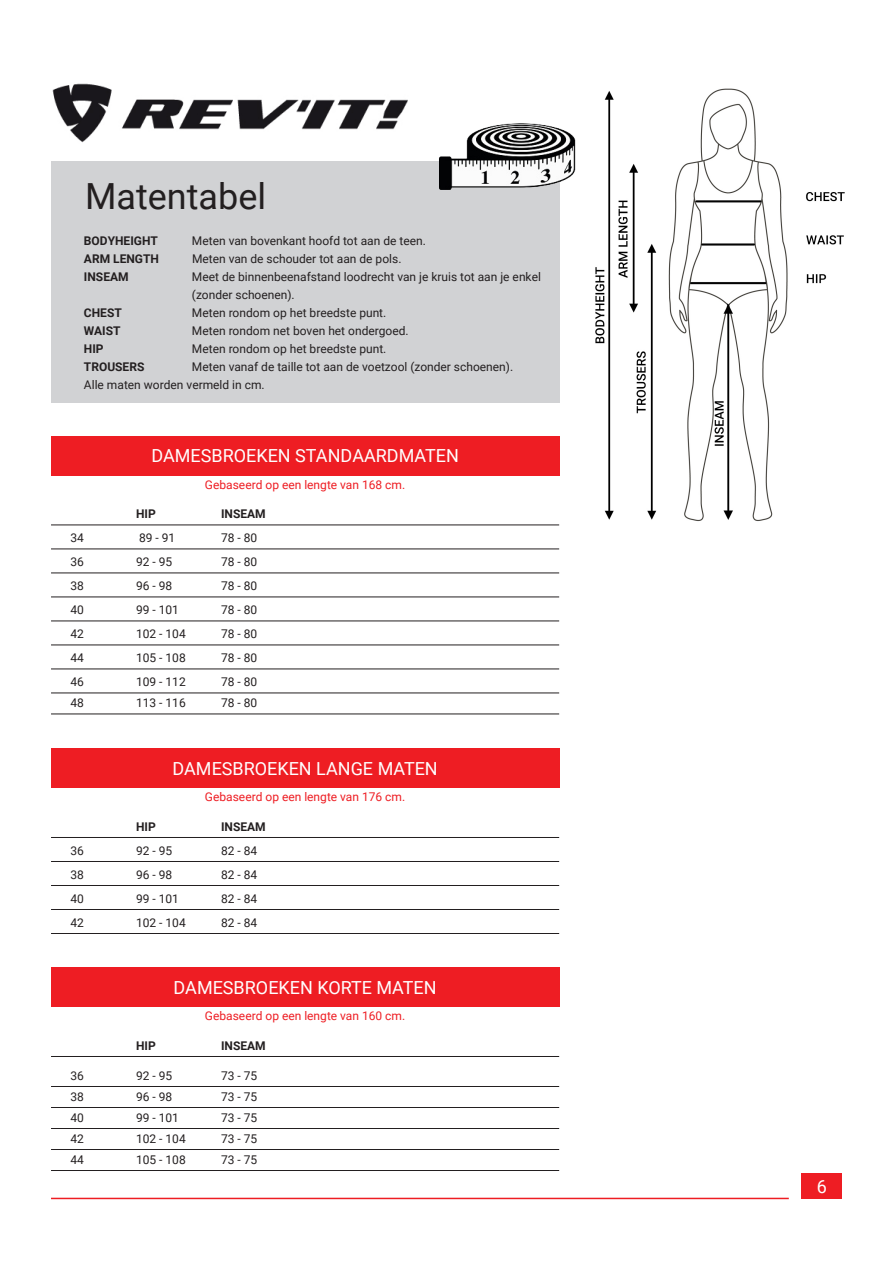
<style>
.page{position:relative;width:893px;height:1263px;background:#fff}
.page>*{position:absolute;margin:0;border:0;box-sizing:border-box;transform-origin:0 0}
.t1{font:36px "Roboto";color:#231f20}
.t2{font:18px "Roboto";color:#fff}
.tabeltekst{font:12px/18px "Roboto";color:#231f20}
.t3{font:12px "Roboto";color:#ee1d23}
.t4{font:700 12px "Roboto";color:#231f20}
</style>
<div class="page">
<div style="left:801px;top:1174px;width:41px;height:25px;background:#ee1d23"></div>
<hr style="left:51px;top:1198px;width:738px;height:1px;background:#ee1d23">
<div style="left:51px;top:162px;width:508px;height:241px;background:#d1d2d4"></div>
<hr style="left:51px;top:525px;width:508px;height:1px;background:#231f20">
<hr style="left:51px;top:549px;width:508px;height:1px;background:#231f20">
<hr style="left:51px;top:573px;width:508px;height:1px;background:#231f20">
<hr style="left:51px;top:597px;width:508px;height:1px;background:#231f20">
<hr style="left:51px;top:621px;width:508px;height:1px;background:#231f20">
<hr style="left:51px;top:645px;width:508px;height:1px;background:#231f20">
<hr style="left:51px;top:669px;width:508px;height:1px;background:#231f20">
<hr style="left:51px;top:693px;width:508px;height:1px;background:#231f20">
<hr style="left:51px;top:714px;width:508px;height:1px;background:#231f20">
<div style="left:51px;top:436px;width:508px;height:39px;background:#ee1d23"></div>
<img style="left:52px;top:83px;width:356px;height:60px">
<img style="left:595px;top:88px;width:250px;height:434px">
<hr style="left:51px;top:837px;width:508px;height:1px;background:#231f20">
<hr style="left:51px;top:861px;width:508px;height:1px;background:#231f20">
<hr style="left:51px;top:885px;width:508px;height:1px;background:#231f20">
<hr style="left:51px;top:909px;width:508px;height:1px;background:#231f20">
<hr style="left:51px;top:933px;width:508px;height:1px;background:#231f20">
<div style="left:51px;top:748px;width:508px;height:40px;background:#ee1d23"></div>
<hr style="left:51px;top:1056px;width:508px;height:1px;background:#231f20">
<hr style="left:51px;top:1086px;width:508px;height:1px;background:#231f20">
<hr style="left:51px;top:1107px;width:508px;height:1px;background:#231f20">
<hr style="left:51px;top:1128px;width:508px;height:1px;background:#231f20">
<hr style="left:51px;top:1149px;width:508px;height:1px;background:#231f20">
<hr style="left:51px;top:1170px;width:508px;height:1px;background:#231f20">
<div style="left:51px;top:967px;width:508px;height:40px;background:#ee1d23"></div>
<img style="left:427px;top:123px;width:149px;height:74px">
<p class="t1" style="left:85px;top:171px;width:183px">Matentabel</p>
<p class="t4" style="left:84px;top:233px;width:75px">BODYHEIGHT</p>
<p class="tabeltekst" style="left:192px;top:232px;width:235px">Meten van bovenkant hoofd tot aan de teen.</p>
<p class="t4" style="left:84px;top:251px;width:77px">ARM LENGTH</p>
<p class="tabeltekst" style="left:192px;top:250px;width:211px">Meten van de schouder tot aan de pols.</p>
<p class="t4" style="left:84px;top:269px;width:46px">INSEAM</p>
<p class="tabeltekst" style="left:192px;top:268px;width:350px">Meet de binnenbeenafstand loodrecht van je kruis tot aan je enkel (zonder schoenen).</p>
<p class="t4" style="left:84px;top:305px;width:39px">CHEST</p>
<p class="tabeltekst" style="left:192px;top:304px;width:196px">Meten rondom op het breedste punt.</p>
<p class="t4" style="left:84px;top:323px;width:38px">WAIST</p>
<p class="tabeltekst" style="left:192px;top:322px;width:218px">Meten rondom net boven het ondergoed.</p>
<p class="t4" style="left:84px;top:341px;width:21px">HIP</p>
<p class="tabeltekst" style="left:192px;top:340px;width:196px">Meten rondom op het breedste punt.</p>
<p class="t4" style="left:84px;top:359px;width:62px">TROUSERS</p>
<p class="tabeltekst" style="left:192px;top:358px;width:323px">Meten vanaf de taille tot aan de voetzool (zonder schoenen).</p>
<p class="tabeltekst" style="left:84px;top:376px;width:182px">Alle maten worden vermeld in cm.</p>
<p class="t2" style="left:151px;top:443px;width:309px">DAMESBROEKEN STANDAARDMATEN</p>
<p class="t3" style="left:205px;top:476px;width:202px">Gebaseerd op een lengte van 168 cm.</p>
<p class="t4" style="left:136px;top:506px;width:21px">HIP</p>
<p class="t4" style="left:221px;top:506px;width:46px">INSEAM</p>
<p class="tabeltekst" style="left:71px;top:529px;width:15px">34</p>
<p class="tabeltekst" style="left:139px;top:529px;width:38px">89 - 91</p>
<p class="tabeltekst" style="left:221px;top:529px;width:38px">78 - 80</p>
<p class="tabeltekst" style="left:71px;top:553px;width:15px">36</p>
<p class="tabeltekst" style="left:136px;top:553px;width:38px">92 - 95</p>
<p class="tabeltekst" style="left:221px;top:553px;width:38px">78 - 80</p>
<p class="tabeltekst" style="left:71px;top:577px;width:15px">38</p>
<p class="tabeltekst" style="left:136px;top:577px;width:38px">96 - 98</p>
<p class="tabeltekst" style="left:221px;top:577px;width:38px">78 - 80</p>
<p class="tabeltekst" style="left:71px;top:601px;width:15px">40</p>
<p class="tabeltekst" style="left:136px;top:601px;width:44px">99 - 101</p>
<p class="tabeltekst" style="left:221px;top:601px;width:38px">78 - 80</p>
<p class="tabeltekst" style="left:71px;top:625px;width:15px">42</p>
<p class="tabeltekst" style="left:136px;top:625px;width:51px">102 - 104</p>
<p class="tabeltekst" style="left:221px;top:625px;width:38px">78 - 80</p>
<p class="tabeltekst" style="left:71px;top:649px;width:15px">44</p>
<p class="tabeltekst" style="left:136px;top:649px;width:51px">105 - 108</p>
<p class="tabeltekst" style="left:221px;top:649px;width:38px">78 - 80</p>
<p class="tabeltekst" style="left:71px;top:673px;width:15px">46</p>
<p class="tabeltekst" style="left:136px;top:673px;width:51px">109 - 112</p>
<p class="tabeltekst" style="left:221px;top:673px;width:38px">78 - 80</p>
<p class="tabeltekst" style="left:71px;top:694px;width:15px">48</p>
<p class="tabeltekst" style="left:136px;top:694px;width:51px">113 - 116</p>
<p class="tabeltekst" style="left:221px;top:694px;width:38px">78 - 80</p>
<p class="t2" style="left:172px;top:755px;width:267px">DAMESBROEKEN LANGE MATEN</p>
<p class="t3" style="left:205px;top:789px;width:202px">Gebaseerd op een lengte van 176 cm.</p>
<p class="t4" style="left:136px;top:818px;width:21px">HIP</p>
<p class="t4" style="left:221px;top:818px;width:46px">INSEAM</p>
<p class="tabeltekst" style="left:71px;top:841px;width:15px">36</p>
<p class="tabeltekst" style="left:136px;top:841px;width:38px">92 - 95</p>
<p class="tabeltekst" style="left:221px;top:841px;width:38px">82 - 84</p>
<p class="tabeltekst" style="left:71px;top:865px;width:15px">38</p>
<p class="tabeltekst" style="left:136px;top:865px;width:38px">96 - 98</p>
<p class="tabeltekst" style="left:221px;top:865px;width:38px">82 - 84</p>
<p class="tabeltekst" style="left:71px;top:889px;width:15px">40</p>
<p class="tabeltekst" style="left:136px;top:889px;width:44px">99 - 101</p>
<p class="tabeltekst" style="left:221px;top:889px;width:38px">82 - 84</p>
<p class="tabeltekst" style="left:71px;top:913px;width:15px">42</p>
<p class="tabeltekst" style="left:136px;top:913px;width:51px">102 - 104</p>
<p class="tabeltekst" style="left:221px;top:913px;width:38px">82 - 84</p>
<p class="t2" style="left:173px;top:974px;width:265px">DAMESBROEKEN KORTE MATEN</p>
<p class="t3" style="left:205px;top:1008px;width:202px">Gebaseerd op een lengte van 160 cm.</p>
<p class="t4" style="left:136px;top:1037px;width:21px">HIP</p>
<p class="t4" style="left:221px;top:1037px;width:46px">INSEAM</p>
<p class="tabeltekst" style="left:71px;top:1066px;width:15px">36</p>
<p class="tabeltekst" style="left:136px;top:1066px;width:38px">92 - 95</p>
<p class="tabeltekst" style="left:221px;top:1066px;width:38px">73 - 75</p>
<p class="tabeltekst" style="left:71px;top:1087px;width:15px">38</p>
<p class="tabeltekst" style="left:136px;top:1087px;width:38px">96 - 98</p>
<p class="tabeltekst" style="left:221px;top:1087px;width:38px">73 - 75</p>
<p class="tabeltekst" style="left:71px;top:1108px;width:15px">40</p>
<p class="tabeltekst" style="left:136px;top:1108px;width:44px">99 - 101</p>
<p class="tabeltekst" style="left:221px;top:1108px;width:38px">73 - 75</p>
<p class="tabeltekst" style="left:71px;top:1129px;width:15px">42</p>
<p class="tabeltekst" style="left:136px;top:1129px;width:51px">102 - 104</p>
<p class="tabeltekst" style="left:221px;top:1129px;width:38px">73 - 75</p>
<p class="tabeltekst" style="left:71px;top:1150px;width:15px">44</p>
<p class="tabeltekst" style="left:136px;top:1150px;width:51px">105 - 108</p>
<p class="tabeltekst" style="left:221px;top:1150px;width:38px">73 - 75</p>
<h2 class="t2" style="left:817px;top:1173px;width:12px">6</h2>
</div>
